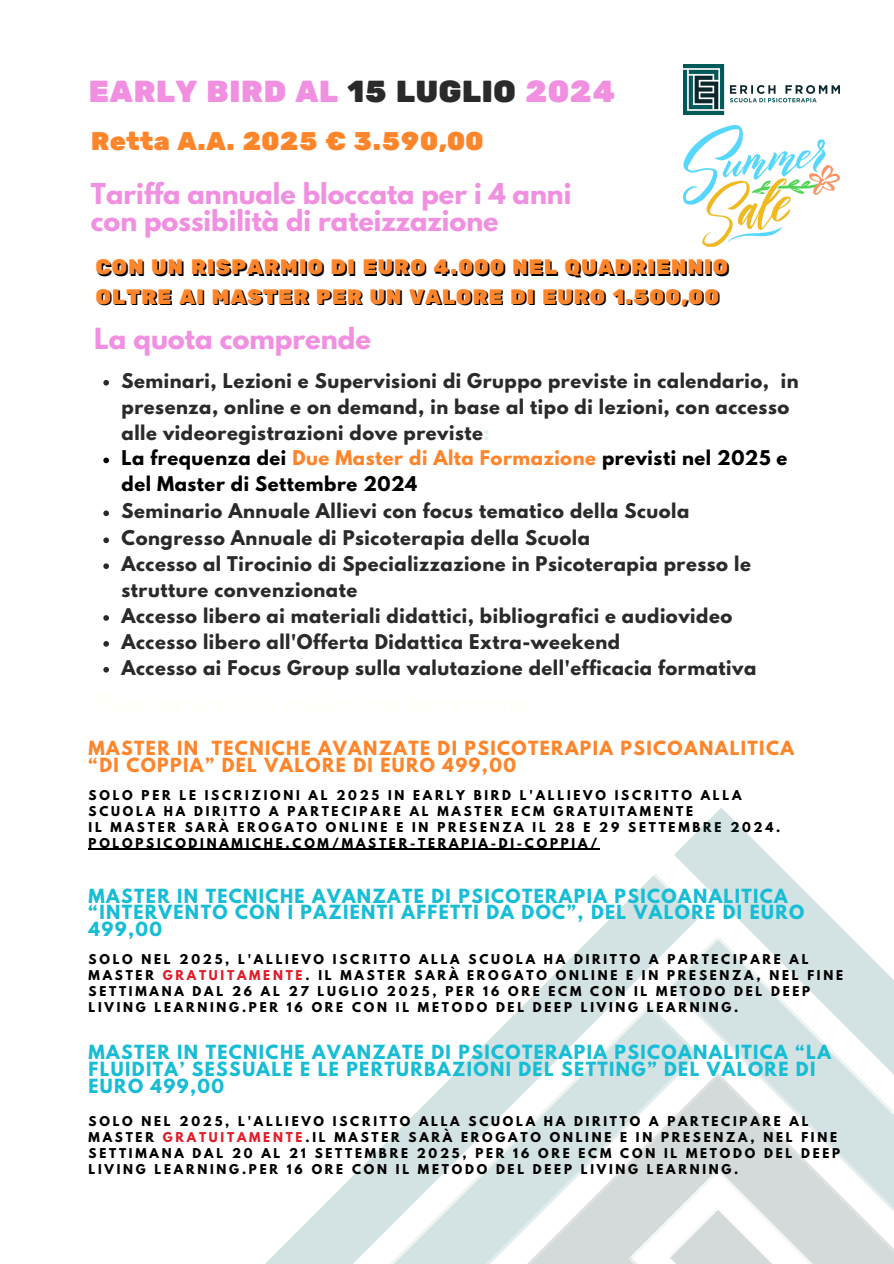
<style>
.page{position:relative;width:894px;height:1264px;background:#fff}
.page>*{position:absolute;margin:0;border:0;box-sizing:border-box;transform-origin:0 0}
.t1{font:30.3px "Rubik One";color:#f190e0}
.t2{font:700 25.8px "League Spartan";color:#f190e0}
.t3{font:700 25.5px/27px "League Spartan";color:#f190e0}
.t4{font:25.5px "Rubik One";color:#ff852b}
.t5{font:20.85px/29.2px "Rubik One";letter-spacing:.03em;color:#000}
.t6{font:700 18px/25.8px "League Spartan";letter-spacing:.03em;color:#2a2a2a}
.t7{font:700 18px/25.8px "League Spartan";letter-spacing:.03em;color:#000}
.t8{font:700 17.25px/16.8px "League Spartan";letter-spacing:.08em;color:#17bdd5}
.t9{font:700 17.25px/16.8px "League Spartan";letter-spacing:.08em;color:#ff852b}
.t10{font:700 12px/16px "League Spartan";letter-spacing:.23em;color:#000}
.s1{color:#2a2a2a}
.s2{color:#daf5f2}
.s3{color:#ff852b}
.s4{color:#e01e2c}
</style>
<div class="page">
<hr style="left:88px;top:848px;width:512px;height:1px;background:#000">
<img style="left:683px;top:64px;width:156px;height:51px">
<img style="left:130px;top:808px;width:763px;height:455px">
<img style="left:683px;top:125px;width:156px;height:122px">
<svg style="left:103px;top:380px;width:6px;height:5px"></svg>
<svg style="left:103px;top:457px;width:6px;height:6px"></svg>
<svg style="left:103px;top:510px;width:6px;height:6px"></svg>
<svg style="left:103px;top:537px;width:6px;height:6px"></svg>
<svg style="left:103px;top:563px;width:6px;height:6px"></svg>
<svg style="left:103px;top:615px;width:6px;height:5px"></svg>
<svg style="left:103px;top:641px;width:6px;height:5px"></svg>
<svg style="left:103px;top:667px;width:6px;height:5px"></svg>
<h2 class="t1" style="left:88px;top:74px;width:528px">EARLY BIRD AL <span class="s1">15 LUGLIO</span> 2024</h2>
<p class="t4" style="left:91px;top:126px;width:394px">Retta A.A. 2025 € 3.590,00</p>
<h5 class="t3" style="left:91px;top:183px;width:482px">Tariffa annuale bloccata per i 4 anni con possibilità di rateizzazione</h5>
<h3 class="t5" style="left:97px;top:255px;width:634px">CON UN RISPARMIO DI EURO 4.000 NEL QUADRIENNIO<br>OLTRE AI MASTER PER UN VALORE DI EURO 1.500,00</h3>
<p class="t2" style="left:94px;top:325px;width:278px">La quota comprende</p>
<p class="t6" style="left:122px;top:370px;width:678px">Seminari, Lezioni e Supervisioni di Gruppo previste in calendario, in presenza, online e on demand, in base al tipo di lezioni, con accesso alle videoregistrazioni dove previste<span class="s2">:</span></p>
<h4 class="t7" style="left:122px;top:447px;width:667px">La frequenza dei <span class="s3">Due Master di Alta Formazione</span> previsti nel 2025 e del Master di Settembre 2024</h4>
<h2 class="t6" style="left:122px;top:500px;width:569px">Seminario Annuale Allievi con focus tematico della Scuola</h2>
<p class="t6" style="left:122px;top:527px;width:470px">Congresso Annuale di Psicoterapia della Scuola</p>
<p class="t6" style="left:122px;top:553px;width:630px">Accesso al Tirocinio di Specializzazione in Psicoterapia presso le strutture convenzionate</p>
<p class="t6" style="left:122px;top:605px;width:612px">Accesso libero ai materiali didattici, bibliografici e audiovideo</p>
<p class="t6" style="left:122px;top:631px;width:500px">Accesso libero all'Offerta Didattica Extra-weekend</p>
<p class="t6" style="left:122px;top:657px;width:636px">Accesso ai Focus Group sulla valutazione dell'efficacia formativa</p>
<p class="t9" style="left:88px;top:742px;width:706px">MASTER IN TECNICHE AVANZATE DI PSICOTERAPIA PSICOANALITICA “DI COPPIA” DEL VALORE DI EURO 499,00</p>
<h1 class="t10" style="left:88px;top:788px;width:654px">SOLO PER LE ISCRIZIONI AL 2025 IN EARLY BIRD L'ALLIEVO ISCRITTO ALLA<br>SCUOLA HA DIRITTO A PARTECIPARE AL MASTER ECM GRATUITAMENTE</h1>
<p class="t10" style="left:88px;top:820px;width:693px">IL MASTER SARÀ EROGATO ONLINE E IN PRESENZA IL 28 E 29 SETTEMBRE 2024.<br>POLOPSICODINAMICHE.COM/MASTER-TERAPIA-DI-COPPIA/</p>
<h5 class="t8" style="left:88px;top:889px;width:717px">MASTER IN TECNICHE AVANZATE DI PSICOTERAPIA PSICOANALITICA “INTERVENTO CON I PAZIENTI AFFETTI DA DOC”, DEL VALORE DI EURO<br>499,00</h5>
<p class="t10" style="left:88px;top:952px;width:755px">SOLO NEL 2025, L'ALLIEVO ISCRITTO ALLA SCUOLA HA DIRITTO A PARTECIPARE AL MASTER <span class="s4">GRATUITAMENTE</span>. IL MASTER SARÀ EROGATO ONLINE E IN PRESENZA, NEL FINE SETTIMANA DAL 26 AL 27 LUGLIO 2025, PER 16 ORE ECM CON IL METODO DEL DEEP LIVING LEARNING.PER 16 ORE CON IL METODO DEL DEEP LIVING LEARNING.</p>
<h5 class="t8" style="left:88px;top:1046px;width:743px">MASTER IN TECNICHE AVANZATE DI PSICOTERAPIA PSICOANALITICA “LA<br>FLUIDITA’ SESSUALE E LE PERTURBAZIONI DEL SETTING” DEL VALORE DI<br>EURO 499,00</h5>
<p class="t10" style="left:88px;top:1114px;width:752px">SOLO NEL 2025, L'ALLIEVO ISCRITTO ALLA SCUOLA HA DIRITTO A PARTECIPARE AL MASTER <span class="s4">GRATUITAMENTE</span>.IL MASTER SARÀ EROGATO ONLINE E IN PRESENZA, NEL FINE SETTIMANA DAL 20 AL 21 SETTEMBRE 2025, PER 16 ORE ECM CON IL METODO DEL DEEP LIVING LEARNING.PER 16 ORE CON IL METODO DEL DEEP LIVING LEARNING.</p>
</div>
